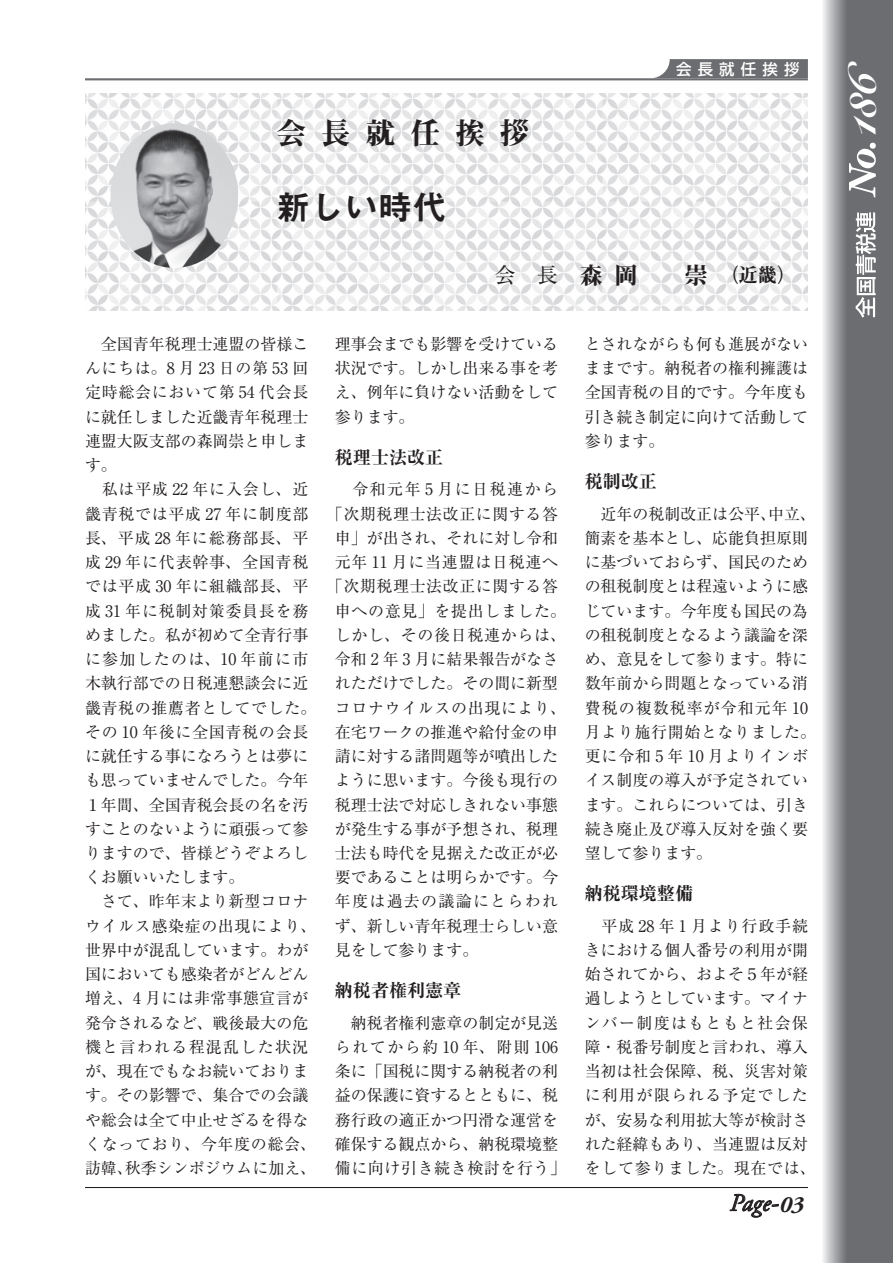
<style>
.page{position:relative;width:893px;height:1263px;background:#fff}
.page>*{position:absolute;margin:0;border:0;box-sizing:border-box;transform-origin:0 0}
.t1{font:900 40.35px "Snell Roundhand";color:#fff}
.t2{font:34.05px "Midashi Go Pr 6 N MB31";color:#231f20}
.t3{font:29.7px "Midashi Min Pr 6 N MA31";letter-spacing:.5em;color:#231f20}
.t4{font:italic 24.45px "Adobe Garamond Pro";color:#231f20}
.t5{font:21.3px "Ryumin Pr 6 N";color:#231f20}
.t6{font:700 expanded 18px "Ryumin Pr 6 N";color:#231f20}
.t7{font:15.9px/24.3px "Ryumin Pr 6 N";color:#231f20}
.t8{font:15.9px "Ryumin Pr 6 N";letter-spacing:.04em;color:#231f20}
.t9{font:15.9px "Ryumin Pr 6 N";letter-spacing:.05em;color:#231f20}
.t10{font:15.9px "Ryumin Pr 6 N";letter-spacing:.045em;color:#231f20}
.t11{font:15.9px "Ryumin Pr 6 N";letter-spacing:.095em;color:#231f20}
.t12{font:15.9px "Ryumin Pr 6 N";letter-spacing:.085em;color:#231f20}
.t13{font:500 15.45px "Shin Go Pr 6 N";letter-spacing:.4em;color:#fff}
.s1{font-family:"Midashi Min Pr 6 N MA31";font-size:23.4px}
.s2{font-family:"Midashi Min Pr 6 N MA31";font-size:19.2px}
.s3{font-weight:700;font-size:23.4px}
</style>
<div class="page">
<svg style="left:823px;top:0;width:70px;height:1263px;background:#86878a"></svg>
<hr style="left:85px;top:78px;width:723px;height:2px;background:#6c6d70">
<svg style="left:654px;top:59px;width:154px;height:19px;background:#78797b"></svg>
<svg style="left:856px;top:212px;width:20px;height:106px"></svg>
<svg style="left:849px;top:143px;width:27px;height:54px"></svg>
<img style="left:85px;top:94px;width:723px;height:216px">
<img style="left:111px;top:123px;width:127px;height:145px">
<svg style="left:730px;top:1194px;width:49px;height:23px"></svg>
<hr style="left:85px;top:1187px;width:723px;height:1px;background:#231f20">
<h3 class="t3" style="left:276px;top:110px;width:254px">会長就任挨拶</h3>
<h2 class="t2" style="left:276px;top:180px;width:172px">新しい時代</h2>
<p class="t13" style="left:676px;top:57px;width:125px">会長就任挨拶</p>
<h3 class="t5" style="left:494px;top:258px;width:303px">会　長　<span class="s1">森岡　崇</span> <span class="s2">（近畿）</span></h3>
<p class="t7" style="left:85px;top:331px;width:233px">　全国青年税理士連盟の皆様こんにちは。8 月 23 日の第 53 回定時総会において第 54 代会長に就任しました近畿青年税理士連盟大阪支部の森岡崇と申します。<br>　私は平成 22 年に入会し、近畿青税では平成 27 年に制度部長、平成 28 年に総務部長、平成 29 年に代表幹事、全国青税では平成 30 年に組織部長、平成 31 年に税制対策委員長を務めました。私が初めて全青行事に参加したのは、10 年前に市木執行部での日税連懇談会に近畿青税の推薦者としてでした。その 10 年後に全国青税の会長に就任する事になろうとは夢にも思っていませんでした。今年<br>１年間、全国青税会長の名を汚すことのないように頑張って参りますので、皆様どうぞよろしくお願いいたします。<br>　さて、昨年末より新型コロナウイルス感染症の出現により、世界中が混乱しています。わが国においても感染者がどんどん増え、4 月には非常事態宣言が発令されるなど、戦後最大の危機と言われる程混乱した状況が、現在でもなお続いております。その影響で、集合での会議や総会は全て中止せざるを得なくなっており、今年度の総会、訪韓、秋季シンポジウムに加え、</p>
<p class="t7" style="left:335px;top:331px;width:225px;text-align:justify">理事会までも影響を受けている状況です。しかし出来る事を考え、例年に負けない活動をして参ります。</p>
<p class="t6" style="left:335px;top:443px;width:110px">税理士法改正</p>
<p class="t11" style="left:335px;top:477px;width:225px">　令和元年 5 月に日税連から</p>
<p class="t8" style="left:327px;top:501px;width:233px">「次期税理士法改正に関する答</p>
<p class="t7" style="left:335px;top:525px;width:225px">申」が出され、それに対し令和</p>
<p class="t9" style="left:335px;top:550px;width:225px">元年 11 月に当連盟は日税連へ</p>
<p class="t8" style="left:327px;top:574px;width:233px">「次期税理士法改正に関する答</p>
<p class="t8" style="left:335px;top:598px;width:233px">申への意見」を提出しました。</p>
<p class="t10" style="left:335px;top:622px;width:233px">しかし、その後日税連からは、</p>
<p class="t7" style="left:335px;top:646px;width:225px">令和 2 年 3 月に結果報告がなさ</p>
<p class="t7" style="left:335px;top:670px;width:225px">れただけでした。その間に新型</p>
<p class="t8" style="left:335px;top:695px;width:233px">コロナウイルスの出現により、</p>
<p class="t7" style="left:335px;top:719px;width:225px">在宅ワークの推進や給付金の申</p>
<p class="t7" style="left:335px;top:743px;width:225px">請に対する諸問題等が噴出した</p>
<p class="t7" style="left:335px;top:767px;width:225px">ように思います。今後も現行の</p>
<p class="t7" style="left:335px;top:791px;width:225px">税理士法で対応しきれない事態</p>
<p class="t7" style="left:335px;top:816px;width:225px">が発生する事が予想され、税理</p>
<p class="t7" style="left:335px;top:840px;width:225px">士法も時代を見据えた改正が必</p>
<p class="t7" style="left:335px;top:864px;width:225px">要であることは明らかです。今</p>
<p class="t12" style="left:335px;top:889px;width:225px">年度は過去の議論にとらわれ</p>
<p class="t7" style="left:335px;top:913px;width:225px">ず、新しい青年税理士らしい意</p>
<p class="t7" style="left:335px;top:937px;width:145px">見をして参ります。</p>
<p class="t6" style="left:335px;top:976px;width:128px">納税者権利憲章</p>
<p class="t7" style="left:335px;top:1010px;width:233px">　納税者権利憲章の制定が見送られてから約 10 年、附則 106条に「国税に関する納税者の利益の保護に資するとともに、税務行政の適正かつ円滑な運営を確保する観点から、納税環境整備に向け引き続き検討を行う」</p>
<p class="t7" style="left:585px;top:331px;width:225px;text-align:justify">とされながらも何も進展がないままです。納税者の権利擁護は全国青税の目的です。今年度も引き続き制定に向けて活動して参ります。</p>
<p class="t6" style="left:585px;top:467px;width:74px">税制改正</p>
<p class="t7" style="left:585px;top:501px;width:233px">　近年の税制改正は公平、中立、簡素を基本とし、応能負担原則に基づいておらず、国民のための租税制度とは程遠いように感じています。今年度も国民の為の租税制度となるよう議論を深め、意見をして参ります。特に数年前から問題となっている消費税の複数税率が令和元年 10月より施行開始となりました。更に令和 5 年 10 月よりインボイス制度の導入が予定されています。これらについては、引き続き廃止及び導入反対を強く要望して参ります。</p>
<p class="t6" style="left:585px;top:879px;width:110px">納税環境整備</p>
<p class="t7" style="left:585px;top:913px;width:233px">　平成 28 年 1 月より行政手続きにおける個人番号の利用が開始されてから、およそ５年が経過しようとしています。マイナンバー制度はもともと社会保障・税番号制度と言われ、導入当初は社会保障、税、災害対策に利用が限られる予定でしたが、安易な利用拡大等が検討された経緯もあり、当連盟は反対をして参りました。現在では、</p>
<h3 class="t4" style="left:730px;top:1188px;width:75px">Page-<span class="s3">03</span></h3>
<h1 class="t1" style="left:838px;top:135px;width:75px;rotate:-90deg">186</h1>
</div>
